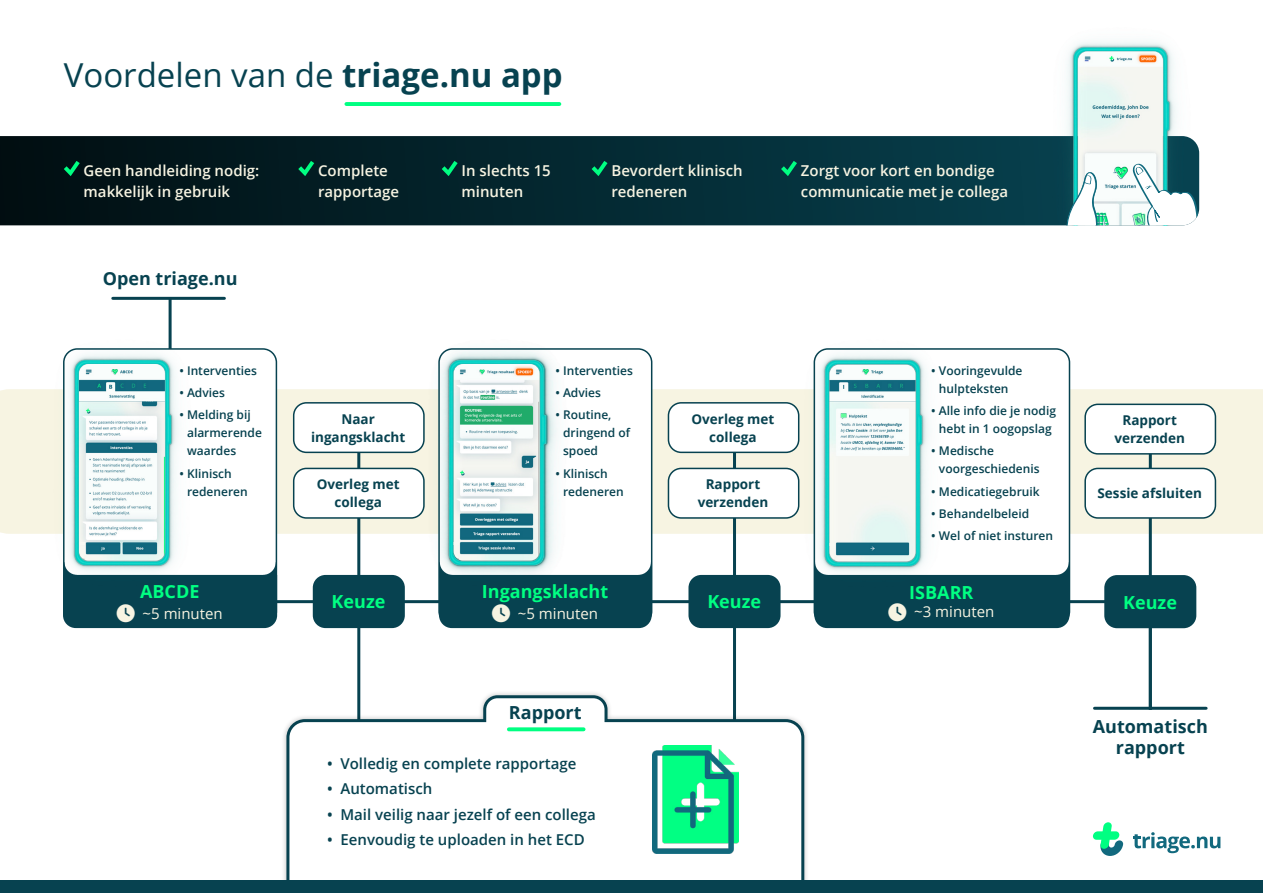
<style>
.page{position:relative;width:1263px;height:893px;background:#fff}
.page>*{position:absolute;margin:0;border:0;box-sizing:border-box;transform-origin:0 0}
.t1{font:33px "Open Sans";color:#074250}
.t2{font:700 18px "Open Sans";color:#00ff82}
.t3{font:700 18px/21px "Open Sans";color:#074250;text-align:center}
.t4{font:600 15px/21px "Open Sans";color:#f7f4e2}
.t5{font:600 15px "Open Sans";color:#074250}
.t6{font:15px "Open Sans";color:#f7f4e2}
.t7{font:700 13.5px/18px "Open Sans";color:#074250;text-align:center}
.t8{font:600 12px/18px "Open Sans";color:#074250}
.s1{font-weight:700}
</style>
<div class="page">
<hr style="left:170px;top:600px;width:980px;height:3px;background:#074250">
<div style="left:0;top:389px;width:1263px;height:145px;background:#f7f4e2"></div>
<div style="left:439px;top:349px;width:213px;height:276px;background:#fff;border-radius:14px"></div>
<hr style="left:1149px;top:446px;width:3px;height:264px;background:#074250">
<hr style="left:733px;top:445px;width:3px;height:353px;background:#074250">
<div style="left:64px;top:349px;width:212px;height:276px;background:#fff;border-radius:14px"></div>
<div style="left:814px;top:349px;width:255px;height:276px;background:#fff;border-radius:14px"></div>
<hr style="left:357px;top:446px;width:3px;height:323px;background:#074250">
<div style="left:281px;top:690px;width:529px;height:203px;background:#000;opacity:.25"></div>
<svg style="left:285px;top:694px;width:521px;height:186px"></svg>
<div style="left:648px;top:745px;width:96px;height:113px;background:#fff;border-radius:11px"></div>
<img style="left:652px;top:745px;width:87px;height:108px">
<svg style="left:509px;top:727px;width:75px;height:4px"></svg>
<img style="left:13px;top:312px;width:219px;height:250px">
<img style="left:79px;top:364px;width:86px;height:196px">
<svg style="left:79px;top:542px;width:6px;height:3px"></svg>
<div style="left:313px;top:575px;width:92px;height:53px;background:#074250;border-radius:13px"></div>
<div style="left:0;top:880px;width:1263px;height:13px;background:#074250"></div>
<svg style="left:1093px;top:822px;width:30px;height:34px"></svg>
<svg style="left:1133px;top:832px;width:87px;height:21px"></svg>
<hr style="left:1094px;top:707px;width:112px;height:3px;background:#074250">
<hr style="left:113px;top:297px;width:111px;height:3px;background:#074250">
<svg style="left:0;top:136px;width:998px;height:89px;background:#03252d"></svg>
<svg style="left:60px;top:156px;width:24px;height:23px"></svg>
<svg style="left:294px;top:156px;width:24px;height:23px"></svg>
<svg style="left:437px;top:156px;width:24px;height:23px"></svg>
<svg style="left:587px;top:156px;width:24px;height:23px"></svg>
<svg style="left:777px;top:156px;width:24px;height:23px"></svg>
<img style="left:998px;top:41px;width:202px;height:184px">
<img style="left:1078px;top:51px;width:85px;height:174px">
<svg style="left:1133px;top:162px;width:66px;height:63px"></svg>
<svg style="left:1066px;top:171px;width:33px;height:54px"></svg>
<svg style="left:346px;top:102px;width:213px;height:4px"></svg>
<hr style="left:169px;top:298px;width:3px;height:51px;background:#074250">
<div style="left:294px;top:468px;width:130px;height:50px;background:#fff;border-radius:13px"></div>
<div style="left:293px;top:468px;width:132px;height:51px;border:2px solid #074250;border-radius:13px"></div>
<div style="left:294px;top:403px;width:130px;height:49px;background:#fff;border-radius:13px"></div>
<div style="left:293px;top:402px;width:132px;height:51px;border:2px solid #074250;border-radius:13px"></div>
<div style="left:668px;top:468px;width:131px;height:50px;background:#fff;border-radius:13px"></div>
<div style="left:668px;top:468px;width:131px;height:51px;border:2px solid #074250;border-radius:13px"></div>
<div style="left:668px;top:403px;width:131px;height:49px;background:#fff;border-radius:13px"></div>
<div style="left:668px;top:402px;width:131px;height:51px;border:2px solid #074250;border-radius:13px"></div>
<img style="left:387px;top:348px;width:220px;height:257px">
<img style="left:454px;top:364px;width:85px;height:196px">
<svg style="left:454px;top:542px;width:6px;height:3px"></svg>
<svg style="left:458px;top:367px;width:10px;height:10px"></svg>
<img style="left:763px;top:348px;width:220px;height:258px">
<img style="left:829px;top:365px;width:86px;height:196px">
<svg style="left:829px;top:543px;width:6px;height:2px"></svg>
<svg style="left:834px;top:368px;width:10px;height:9px"></svg>
<div style="left:1085px;top:404px;width:130px;height:50px;background:#fff;border-radius:13px"></div>
<div style="left:1084px;top:404px;width:132px;height:51px;border:2px solid #074250;border-radius:13px"></div>
<div style="left:1085px;top:468px;width:130px;height:50px;background:#fff;border-radius:13px"></div>
<div style="left:1084px;top:468px;width:132px;height:51px;border:2px solid #074250;border-radius:13px"></div>
<div style="left:688px;top:575px;width:92px;height:53px;background:#074250;border-radius:13px"></div>
<div style="left:1104px;top:575px;width:92px;height:53px;background:#074250;border-radius:13px"></div>
<svg style="left:63px;top:562px;width:214px;height:66px;background:#30646f"></svg>
<svg style="left:814px;top:562px;width:255px;height:66px;background:#30646f"></svg>
<svg style="left:439px;top:562px;width:213px;height:66px;background:#2f636e"></svg>
<h1 class="t1" style="left:64px;top:52px;width:500px">Voordelen van de <span class="s1">triage.nu app</span></h1>
<p class="t4" style="left:84px;top:160px;width:177px">Geen handleiding nodig: makkelijk in gebruik</p>
<p class="t4" style="left:318px;top:160px;width:83px">Complete rapportage</p>
<p class="t4" style="left:461px;top:160px;width:91px">In slechts 15 minuten</p>
<p class="t4" style="left:611px;top:160px;width:133px">Bevordert klinisch redeneren</p>
<p class="t4" style="left:801px;top:160px;width:209px">Zorgt voor kort en bondige communicatie met je collega</p>
<h2 class="t3" style="left:103px;top:267px;width:136px">Open triage.nu</h2>
<p class="t8" style="left:179px;top:361px;width:79px">• Interventies</p>
<p class="t8" style="left:179px;top:383px;width:47px">• Advies</p>
<p class="t8" style="left:187px;top:406px;width:76px;text-indent:-8px">• Melding bij alarmerende waardes</p>
<p class="t8" style="left:187px;top:464px;width:62px;text-indent:-8px">• Klinisch redeneren</p>
<h2 class="t2" style="left:140px;top:579px;width:61px">ABCDE</h2>
<p class="t6" style="left:117px;top:603px;width:107px">●□ ~5 minuten</p>
<p class="t7" style="left:311px;top:409px;width:96px">Naar ingangsklacht</p>
<p class="t7" style="left:317px;top:475px;width:84px">Overleg met collega</p>
<h2 class="t2" style="left:332px;top:589px;width:55px">Keuze</h2>
<p class="t8" style="left:555px;top:361px;width:79px">• Interventies</p>
<p class="t8" style="left:555px;top:383px;width:47px">• Advies</p>
<p class="t8" style="left:563px;top:406px;width:69px;text-indent:-8px">• Routine, dringend of spoed</p>
<p class="t8" style="left:563px;top:464px;width:62px;text-indent:-8px">• Klinisch redeneren</p>
<h2 class="t2" style="left:482px;top:579px;width:128px">Ingangsklacht</h2>
<p class="t6" style="left:492px;top:603px;width:107px">●□ ~5 minuten</p>
<h2 class="t3" style="left:509px;top:701px;width:74px">Rapport</h2>
<p class="t5" style="left:327px;top:753px;width:251px">• Volledig en complete rapportage</p>
<p class="t5" style="left:327px;top:779px;width:107px">• Automatisch</p>
<p class="t5" style="left:327px;top:804px;width:270px">• Mail veilig naar jezelf of een collega</p>
<p class="t5" style="left:327px;top:830px;width:259px">• Eenvoudig te uploaden in het ECD</p>
<p class="t8" style="left:931px;top:361px;width:93px;text-align:center">• Vooringevulde hulpteksten</p>
<p class="t8" style="left:931px;top:401px;width:126px;text-align:center">• Alle info die je nodig hebt in 1 oogopslag</p>
<p class="t8" style="left:939px;top:442px;width:102px;text-indent:-8px">• Medische voorgeschiedenis</p>
<p class="t8" style="left:931px;top:482px;width:110px">• Medicatiegebruik</p>
<p class="t8" style="left:931px;top:504px;width:99px">• Behandelbeleid</p>
<p class="t8" style="left:931px;top:526px;width:123px">• Wel of niet insturen</p>
<p class="t7" style="left:691px;top:409px;width:84px">Overleg met collega</p>
<p class="t7" style="left:1114px;top:411px;width:72px">Rapport verzenden</p>
<p class="t7" style="left:698px;top:475px;width:72px">Rapport verzenden</p>
<p class="t7" style="left:1097px;top:484px;width:106px">Sessie afsluiten</p>
<h2 class="t2" style="left:909px;top:580px;width:66px">ISBARR</h2>
<p class="t6" style="left:888px;top:602px;width:107px">●□ ~3 minuten</p>
<h2 class="t2" style="left:707px;top:589px;width:55px">Keuze</h2>
<h2 class="t2" style="left:1123px;top:589px;width:55px">Keuze</h2>
<h2 class="t3" style="left:1093px;top:715px;width:117px">Automatisch rapport</h2>
</div>
